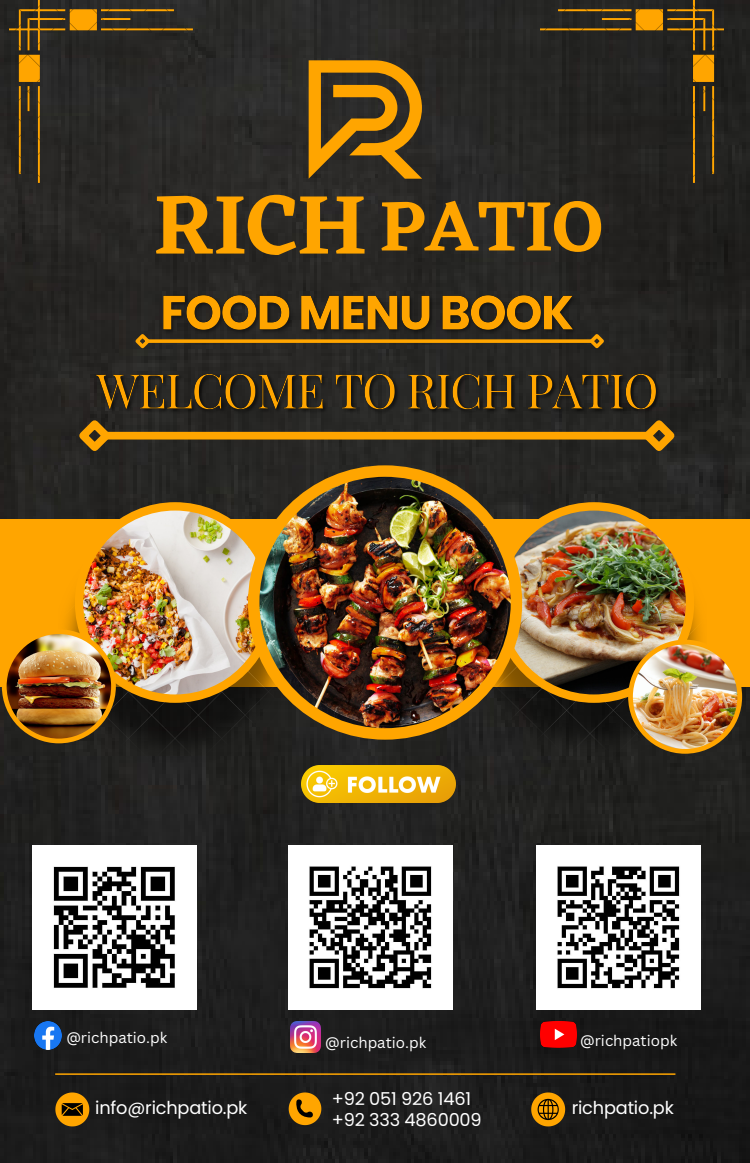
<style>
.page{position:relative;width:750px;height:1163px;background:#fff}
.page>*{position:absolute;margin:0;border:0;box-sizing:border-box;transform-origin:0 0}
.t1{font:600 86.7px "Eczar";color:#ffa500}
.t2{font:600 72.92px "Eczar";color:#ffa500}
.t3{font:17.75px "Poppins";letter-spacing:-.01em;color:#fff}
.t4{font:15px "Canva Sans";color:#fff}
</style>
<div class="page">
<img style="left:0;top:0;width:750px;height:1162px">
<div style="left:0;top:518px;width:750px;height:168px;background:#ffa500"></div>
<img style="left:474px;top:603px;width:232px;height:153px">
<img style="left:59px;top:598px;width:232px;height:163px">
<div style="left:494px;top:502px;width:200px;height:201px;background:#ffa500;border-radius:50%"></div>
<img style="left:502px;top:510px;width:184px;height:184px;border-radius:50%">
<div style="left:75px;top:502px;width:200px;height:201px;background:#ffa500;border-radius:50%"></div>
<img style="left:83px;top:510px;width:184px;height:184px;border-radius:50%">
<div style="left:248px;top:465px;width:274px;height:274px;background:#ffa500;border-radius:50%"></div>
<img style="left:259px;top:477px;width:252px;height:251px;border-radius:50%">
<img style="left:9px;top:0;width:184px;height:182px">
<img style="left:540px;top:0;width:183px;height:182px">
<svg style="left:2px;top:629px;width:114px;height:114px"></svg>
<img style="left:7px;top:634px;width:104px;height:104px;border-radius:50%">
<div style="left:628px;top:639px;width:114px;height:114px;background:#ffa500;border-radius:50%"></div>
<img style="left:633px;top:644px;width:104px;height:105px;border-radius:50%">
<img style="left:158px;top:276px;width:423px;height:77px">
<div style="left:104px;top:432px;width:545px;height:7px;background:#ffa500"></div>
<svg style="left:72px;top:413px;width:45px;height:45px;background:#664a18"></svg>
<svg style="left:637px;top:413px;width:44px;height:45px;background:#654a17"></svg>
<svg style="left:153px;top:339px;width:433px;height:4px;background:#e79703"></svg>
<svg style="left:132px;top:331px;width:21px;height:20px"></svg>
<svg style="left:586px;top:331px;width:21px;height:20px"></svg>
<svg style="left:309px;top:60px;width:113px;height:119px;background:#8d6215"></svg>
<img style="left:34px;top:1022px;width:27px;height:27px">
<img style="left:290px;top:1022px;width:31px;height:30px">
<img style="left:540px;top:1022px;width:36px;height:25px">
<img style="left:32px;top:845px;width:165px;height:164px">
<img style="left:536px;top:845px;width:164px;height:164px">
<img style="left:288px;top:845px;width:165px;height:164px">
<hr style="left:55px;top:1073px;width:620px;height:1px;background:#ffa500">
<svg style="left:531px;top:1092px;width:34px;height:34px"></svg>
<svg style="left:289px;top:1092px;width:32px;height:33px"></svg>
<svg style="left:55px;top:1092px;width:34px;height:34px"></svg>
<img style="left:301px;top:765px;width:154px;height:37px">
<img style="left:93px;top:355px;width:571px;height:73px">
<p class="t1" style="left:154px;top:173px;width:215px">RICH</p>
<p class="t2" style="left:380px;top:183px;width:224px">PATIO</p>
<p class="t4" style="left:66px;top:1027px;width:102px">@richpatio.pk</p>
<p class="t4" style="left:325px;top:1032px;width:102px">@richpatio.pk</p>
<p class="t4" style="left:580px;top:1029px;width:98px">@richpatiopk</p>
<p class="t3" style="left:332px;top:1086px;width:141px">+92 051 926 1461</p>
<p class="t3" style="left:332px;top:1107px;width:152px">+92 333 4860009</p>
<p class="t3" style="left:95px;top:1095px;width:154px">info@richpatio.pk</p>
<p class="t3" style="left:572px;top:1095px;width:104px">richpatio.pk</p>
</div>
